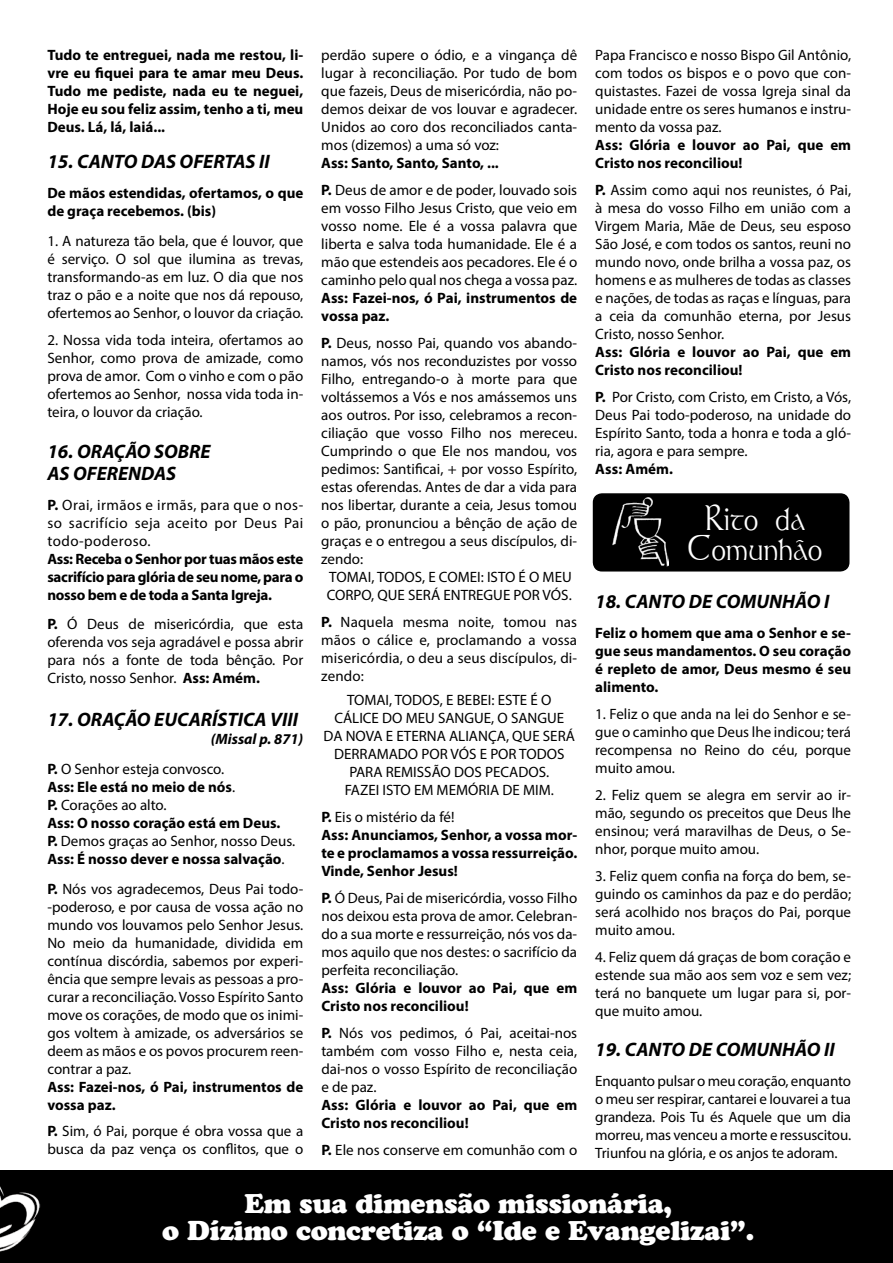
<style>
.page{position:relative;width:893px;height:1263px;background:#fff}
.page>*{position:absolute;margin:0;border:0;box-sizing:border-box;transform-origin:0 0}
.t1{font:35.7px/30px "Stonehenge";letter-spacing:.03em;color:#fff;text-align:center;scale:.86 1}
.t2{font:27px/27px "Cooper Black Std";letter-spacing:-.01em;color:#fff;text-align:center}
.t3{font:italic 700 19.5px/22.5px "Myriad Pro";color:#000}
.t4{font:15px/18px "Myriad Pro";color:#000;text-align:justify}
.t5{font:700 15px/18px "Myriad Pro";color:#000}
.s1{font-weight:700}
.s2{font-weight:700;font-style:italic}
.s3{font-weight:400}
</style>
<div class="page">
<div style="left:0;top:1170px;width:893px;height:93px;background:#000"></div>
<img style="left:0;top:1186px;width:40px;height:66px">
<div style="left:593px;top:494px;width:256px;height:77px;background:#000;border-radius:9px"></div>
<div style="left:593px;top:493px;width:256px;height:78px;border:2px solid #000;border-radius:9px"></div>
<img style="left:613px;top:497px;width:56px;height:70px">
<p class="t5" style="left:47px;top:46px;width:257px;text-align:justify">Tudo te entreguei, nada me restou, li&shy;vre eu fiquei para te amar meu Deus.<br>Tudo me pediste, nada eu te neguei, Hoje eu sou feliz assim, tenho a ti, meu Deus. Lá, lá, laiá...</p>
<h3 class="t3" style="left:47px;top:150px;width:224px">15. CANTO DAS OFERTAS II</h3>
<p class="t5" style="left:47px;top:184px;width:257px">De mãos estendidas, ofertamos, o que de graça recebemos. (bis)</p>
<p class="t4" style="left:47px;top:232px;width:257px">1. A natureza tão bela, que é louvor, que é serviço. O sol que ilumina as trevas, transformando-as em luz. O dia que nos traz o pão e a noite que nos dá repouso, ofertemos ao Senhor, o louvor da criação.</p>
<p class="t4" style="left:47px;top:331px;width:257px">2. Nossa vida toda inteira, ofertamos ao Senhor, como prova de amizade, como prova de amor. Com o vinho e com o pão ofertemos ao Senhor, nossa vida toda in&shy;teira, o louvor da criação.</p>
<h3 class="t3" style="left:47px;top:439px;width:165px">16. ORAÇÃO SOBRE<br>AS OFERENDAS</h3>
<p class="t4" style="left:47px;top:496px;width:257px"><span class="s1">P.</span> Orai, irmãos e irmãs, para que o nos&shy;so sacrifício seja aceito por Deus Pai todo-poderoso.</p>
<p class="t5" style="left:47px;top:550px;width:257px;text-align:justify">Ass: Receba o Senhor por tuas mãos este sacrifício para glória de seu nome, para o nosso bem e de toda a Santa Igreja.</p>
<p class="t4" style="left:47px;top:614px;width:257px"><span class="s1">P.</span> Ó Deus de misericórdia, que esta oferenda vos seja agradável e possa abrir para nós a fonte de toda bênção. Por Cristo, nosso Senhor. <span class="s1">Ass: Amém.</span></p>
<h3 class="t3" style="left:47px;top:708px;width:252px">17. ORAÇÃO EUCARÍSTICA VIII</h3>
<p class="t4" style="left:47px;top:724px;width:257px;line-height:30px;text-indent:163px"><span class="s2">(Missal p. 871)<br></span><span class="s1">P.</span> O Senhor esteja convosco.</p>
<p class="t5" style="left:47px;top:778px;width:249px">Ass: Ele está no meio de nós<span class="s3">.<br></span>P. <span class="s3">Corações ao alto.<br></span>Ass: O nosso coração está em Deus.<br>P. <span class="s3">Demos graças ao Senhor, nosso Deus.<br></span>Ass: É nosso dever e nossa salvação<span class="s3">.</span></p>
<p class="t4" style="left:47px;top:880px;width:257px"><span class="s1">P.</span> Nós vos agradecemos, Deus Pai todo--poderoso, e por causa de vossa ação no mundo vos louvamos pelo Senhor Jesus.<br>No meio da humanidade, dividida em contínua discórdia, sabemos por experi&shy;ência que sempre levais as pessoas a pro&shy;curar a reconciliação. Vosso Espírito Santo move os corações, de modo que os inimi&shy;gos voltem à amizade, os adversários se deem as mãos e os povos procurem reen&shy;contrar a paz.</p>
<p class="t5" style="left:47px;top:1078px;width:257px">Ass: Fazei-nos, ó Pai, instrumentos de vossa paz.</p>
<p class="t4" style="left:47px;top:1121px;width:257px"><span class="s1">P.</span> Sim, ó Pai, porque é obra vossa que a busca da paz vença os conflitos, que o</p>
<p class="t4" style="left:321px;top:46px;width:257px">perdão supere o ódio, e a vingança dê lugar à reconciliação. Por tudo de bom que fazeis, Deus de misericórdia, não po&shy;demos deixar de vos louvar e agradecer.<br>Unidos ao coro dos reconciliados canta&shy;mos (dizemos) a uma só voz:</p>
<p class="t4" style="left:321px;top:149px;width:257px;line-height:27px"><span class="s1">Ass: Santo, Santo, Santo, ...<br>P.</span> Deus de amor e de poder, louvado sois</p>
<p class="t4" style="left:321px;top:199px;width:257px">em vosso Filho Jesus Cristo, que veio em vosso nome. Ele é a vossa palavra que liberta e salva toda humanidade. Ele é a mão que estendeis aos pecadores. Ele é o caminho pelo qual nos chega a vossa paz.</p>
<p class="t5" style="left:321px;top:289px;width:257px">Ass: Fazei-nos, ó Pai, instrumentos de vossa paz.</p>
<p class="t4" style="left:321px;top:334px;width:257px"><span class="s1">P.</span> Deus, nosso Pai, quando vos abando-</p>
<p class="t4" style="left:321px;top:352px;width:257px">namos, vós nos reconduzistes por vosso</p>
<p class="t4" style="left:321px;top:370px;width:257px">Filho, entregando-o à morte para que</p>
<p class="t4" style="left:321px;top:388px;width:257px">voltássemos a Vós e nos amássemos uns</p>
<p class="t4" style="left:321px;top:406px;width:257px">aos outros. Por isso, celebramos a recon-</p>
<p class="t4" style="left:321px;top:424px;width:257px">ciliação que vosso Filho nos mereceu.</p>
<p class="t4" style="left:321px;top:442px;width:257px">Cumprindo o que Ele nos mandou, vos</p>
<p class="t4" style="left:321px;top:460px;width:257px">pedimos: Santificai, + por vosso Espírito,</p>
<p class="t4" style="left:321px;top:478px;width:257px">estas oferendas. Antes de dar a vida para</p>
<p class="t4" style="left:321px;top:496px;width:257px">nos libertar, durante a ceia, Jesus tomou</p>
<p class="t4" style="left:321px;top:514px;width:257px">o pão, pronunciou a bênção de ação de</p>
<p class="t4" style="left:321px;top:532px;width:257px">graças e o entregou a seus discípulos, di-</p>
<p class="t4" style="left:321px;top:550px;width:43px">zendo:</p>
<p class="t4" style="left:329px;top:568px;width:244px">TOMAI, TODOS, E COMEI: ISTO É O MEU</p>
<p class="t4" style="left:327px;top:586px;width:247px">CORPO, QUE SERÁ ENTREGUE POR VÓS.</p>
<p class="t4" style="left:321px;top:613px;width:257px"><span class="s1">P.</span> Naquela mesma noite, tomou nas mãos o cálice e, proclamando a vossa misericórdia, o deu a seus discípulos, di&shy;zendo:</p>
<p class="t4" style="left:324px;top:691px;width:253px;text-align:center">TOMAI, TODOS, E BEBEI: ESTE É O<br>CÁLICE DO MEU SANGUE, O SANGUE<br>DA NOVA E ETERNA ALIANÇA, QUE SERÁ<br>DERRAMADO POR VÓS E POR TODOS<br>PARA REMISSÃO DOS PECADOS.<br>FAZEI ISTO EM MEMÓRIA DE MIM.</p>
<p class="t5" style="left:321px;top:808px;width:257px">P. <span class="s3">Eis o mistério da fé!<br></span>Ass: Anunciamos, Senhor, a vossa mor&shy;te e proclamamos a vossa ressurreição.<br>Vinde, Senhor Jesus!</p>
<p class="t4" style="left:321px;top:889px;width:257px"><span class="s1">P.</span> Ó Deus, Pai de misericórdia, vosso Filho nos deixou esta prova de amor. Celebran&shy;do a sua morte e ressurreição, nós vos da&shy;mos aquilo que nos destes: o sacrifício da perfeita reconciliação.</p>
<p class="t5" style="left:321px;top:979px;width:257px">Ass: Glória e louvor ao Pai, que em<br>Cristo nos reconciliou!</p>
<p class="t4" style="left:321px;top:1024px;width:257px"><span class="s1">P.</span> Nós vos pedimos, ó Pai, aceitai-nos também com vosso Filho e, nesta ceia, dai-nos o vosso Espírito de reconciliação e de paz.</p>
<p class="t5" style="left:321px;top:1096px;width:257px">Ass: Glória e louvor ao Pai, que em<br>Cristo nos reconciliou!</p>
<p class="t4" style="left:321px;top:1141px;width:257px"><span class="s1">P.</span> Ele nos conserve em comunhão com o</p>
<p class="t4" style="left:595px;top:46px;width:257px">Papa Francisco e nosso Bispo Gil Antônio, com todos os bispos e o povo que con&shy;quistastes. Fazei de vossa Igreja sinal da unidade entre os seres humanos e instru&shy;mento da vossa paz.</p>
<p class="t5" style="left:595px;top:136px;width:257px">Ass: Glória e louvor ao Pai, que em<br>Cristo nos reconciliou!</p>
<p class="t4" style="left:595px;top:181px;width:257px"><span class="s1">P.</span> Assim como aqui nos reunistes, ó Pai, à mesa do vosso Filho em união com a Virgem Maria, Mãe de Deus, seu esposo São José, e com todos os santos, reuni no mundo novo, onde brilha a vossa paz, os homens e as mulheres de todas as classes e nações, de todas as raças e línguas, para a ceia da comunhão eterna, por Jesus Cristo, nosso Senhor.</p>
<p class="t5" style="left:595px;top:343px;width:257px">Ass: Glória e louvor ao Pai, que em<br>Cristo nos reconciliou!</p>
<p class="t4" style="left:595px;top:388px;width:257px"><span class="s1">P.</span> Por Cristo, com Cristo, em Cristo, a Vós, Deus Pai todo-poderoso, na unidade do Espírito Santo, toda a honra e toda a gló&shy;ria, agora e para sempre.</p>
<p class="t5" style="left:595px;top:460px;width:79px">Ass: Amém.</p>
<h1 class="t1" style="left:688px;top:504px;width:158px">Rito da<br>Comunhão</h1>
<h3 class="t3" style="left:595px;top:589px;width:236px">18. CANTO DE COMUNHÃO I</h3>
<p class="t5" style="left:595px;top:623px;width:257px;text-align:justify">Feliz o homem que ama o Senhor e se&shy;gue seus mandamentos. O seu coração é repleto de amor, Deus mesmo é seu alimento.</p>
<p class="t4" style="left:595px;top:704px;width:257px">1. Feliz o que anda na lei do Senhor e se&shy;gue o caminho que Deus lhe indicou; terá recompensa no Reino do céu, porque muito amou.</p>
<p class="t4" style="left:595px;top:785px;width:257px">2. Feliz quem se alegra em servir ao ir&shy;mão, segundo os preceitos que Deus lhe ensinou; verá maravilhas de Deus, o Se&shy;nhor, porque muito amou.</p>
<p class="t4" style="left:595px;top:866px;width:257px">3. Feliz quem confia na força do bem, se&shy;guindo os caminhos da paz e do perdão; será acolhido nos braços do Pai, porque muito amou.</p>
<p class="t4" style="left:595px;top:947px;width:257px">4. Feliz quem dá graças de bom coração e estende sua mão aos sem voz e sem vez; terá no banquete um lugar para si, por&shy;que muito amou.</p>
<h3 class="t3" style="left:595px;top:1038px;width:241px">19. CANTO DE COMUNHÃO II</h3>
<p class="t4" style="left:595px;top:1072px;width:257px">Enquanto pulsar o meu coração, enquanto o meu ser respirar, cantarei e louvarei a tua grandeza. Pois Tu és Aquele que um dia morreu, mas venceu a morte e ressuscitou.<br>Triunfou na glória, e os anjos te adoram.</p>
<h2 class="t2" style="left:162px;top:1190px;width:594px">Em sua dimensão missionária,<br>o Dízimo concretiza o “Ide e Evangelizai”.</h2>
</div>
